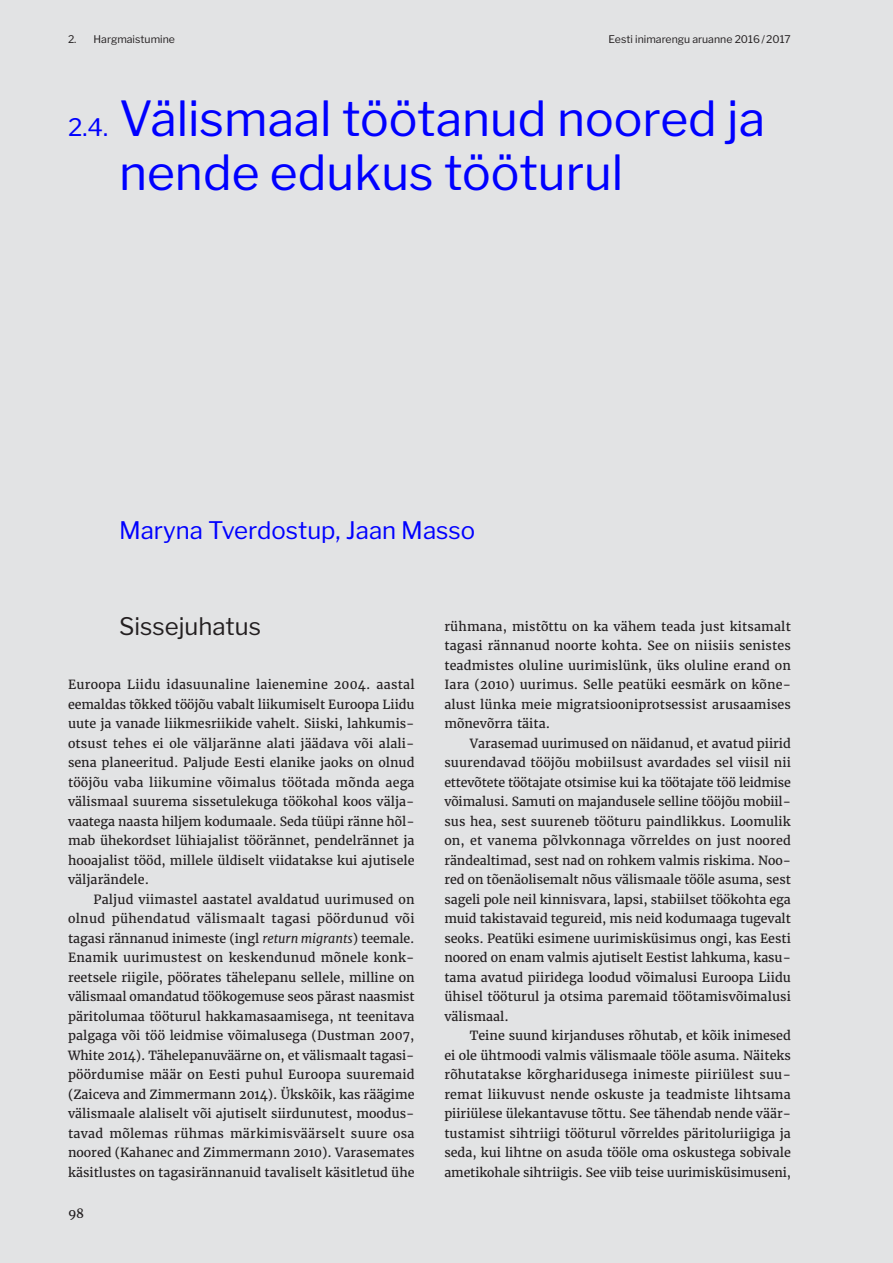
<style>
.page{position:relative;width:893px;height:1263px;background:#e2e3e4}
.page>*{position:absolute;margin:0;border:0;box-sizing:border-box;transform-origin:0 0}
.t1{font:48px/54px "Libre Franklin";color:#00f}
.t2{font:24px "Libre Franklin";color:#00f}
.t3{font:24px "Libre Franklin";color:#231f20}
.t4{font:12.6px/19.5px "Merriweather";color:#231f20;text-align:justify}
.t5{font:10.5px "Libre Franklin";color:#231f20}
.s1{font-size:24px}
.s2{font-style:italic}
</style>
<div class="page">
<p class="t5" style="left:68px;top:33px;width:108px">2. Hargmaistumine</p>
<p class="t5" style="left:608px;top:33px;width:184px">Eesti inimarengu aruanne 2016/2017</p>
<h1 class="t1" style="left:119px;top:91px;width:647px;text-indent:-51px"><span class="s1">2.4.</span> Välismaal töötanud noored ja nende edukus tööturul</h1>
<h2 class="t2" style="left:119px;top:515px;width:358px">Maryna Tverdostup, Jaan Masso</h2>
<h2 class="t3" style="left:119px;top:612px;width:143px">Sissejuhatus</h2>
<p class="t4" style="left:68px;top:675px;width:348px;text-align:left">Euroopa Liidu idasuunaline laienemine 2004. aastal eemaldas tõkked tööjõu vabalt liikumiselt Euroopa Liidu uute ja vanade liikmesriikide vahelt. Siiski, lahkumis&shy;otsust tehes ei ole väljaränne alati jäädava või alali&shy;sena planeeritud. Paljude Eesti elanike jaoks on olnud tööjõu vaba liikumine võimalus töötada mõnda aega välismaal suurema sissetulekuga töökohal koos välja&shy;vaatega naasta hiljem kodumaale. Seda tüüpi ränne hõl&shy;mab ühekordset lühiajalist töörännet, pendelrännet ja hooajalist tööd, millele üldiselt viidatakse kui ajutisele väljarändele.</p>
<p class="t4" style="left:68px;top:890px;width:348px;text-align:left;text-indent:26px">Paljud viimastel aastatel avaldatud uurimused on olnud pühendatud välismaalt tagasi pöördunud või tagasi rännanud inimeste (ingl <span class="s2">return migrants</span>) teemale.<br>Enamik uurimustest on keskendunud mõnele konk&shy;reetsele riigile, pöörates tähelepanu sellele, milline on välismaal omandatud töökogemuse seos pärast naasmist päritolumaa tööturul hakkamasaamisega, nt teenitava palgaga või töö leidmise võimalusega (Dustman 2007, White 2014). Tähelepanuväärne on, et välismaalt tagasi&shy;pöördumise määr on Eesti puhul Euroopa suuremaid (Zaiceva and Zimmermann 2014). Ükskõik, kas räägime välismaale alaliselt või ajutiselt siirdunutest, moodus&shy;tavad mõlemas rühmas märkimisväärselt suure osa noored (Kahanec and Zimmermann 2010). Varasemates käsitlustes on tagasirännanuid tavaliselt käsitletud ühe</p>
<p class="t4" style="left:68px;top:1204px;width:17px">98</p>
<p class="t4" style="left:444px;top:617px;width:348px">rühmana, mistõttu on ka vähem teada just kitsamalt tagasi rännanud noorte kohta. See on niisiis senistes teadmistes oluline uurimislünk, üks oluline erand on Iara (2010) uurimus. Selle peatüki eesmärk on kõne&shy;alust lünka meie migratsiooniprotsessist arusaamises mõnevõrra täita.</p>
<p class="t4" style="left:444px;top:734px;width:348px;text-indent:26px">Varasemad uurimused on näidanud, et avatud piirid suurendavad tööjõu mobiilsust avardades sel viisil nii ettevõtete töötajate otsimise kui ka töötajate töö leidmise võimalusi. Samuti on majandusele selline tööjõu mobiil&shy;sus hea, sest suureneb tööturu paindlikkus. Loomulik on, et vanema põlvkonnaga võrreldes on just noored rändealtimad, sest nad on rohkem valmis riskima. Noo&shy;red on tõenäolisemalt nõus välismaale tööle asuma, sest sageli pole neil kinnisvara, lapsi, stabiilset töökohta ega muid takistavaid tegureid, mis neid kodumaaga tugevalt seoks. Peatüki esimene uurimisküsimus ongi, kas Eesti noored on enam valmis ajutiselt Eestist lahkuma, kasu&shy;tama avatud piiridega loodud võimalusi Euroopa Liidu ühisel tööturul ja otsima paremaid töötamisvõimalusi välismaal.</p>
<p class="t4" style="left:444px;top:1026px;width:348px;text-indent:26px">Teine suund kirjanduses rõhutab, et kõik inimesed ei ole ühtmoodi valmis välismaale tööle asuma. Näiteks rõhutatakse kõrgharidusega inimeste piiriülest suu&shy;remat liikuvust nende oskuste ja teadmiste lihtsama piiriülese ülekantavuse tõttu. See tähendab nende väär&shy;tustamist sihtriigi tööturul võrreldes päritoluriigiga ja seda, kui lihtne on asuda tööle oma oskustega sobivale ametikohale sihtriigis. See viib teise uurimisküsimuseni,</p>
</div>
